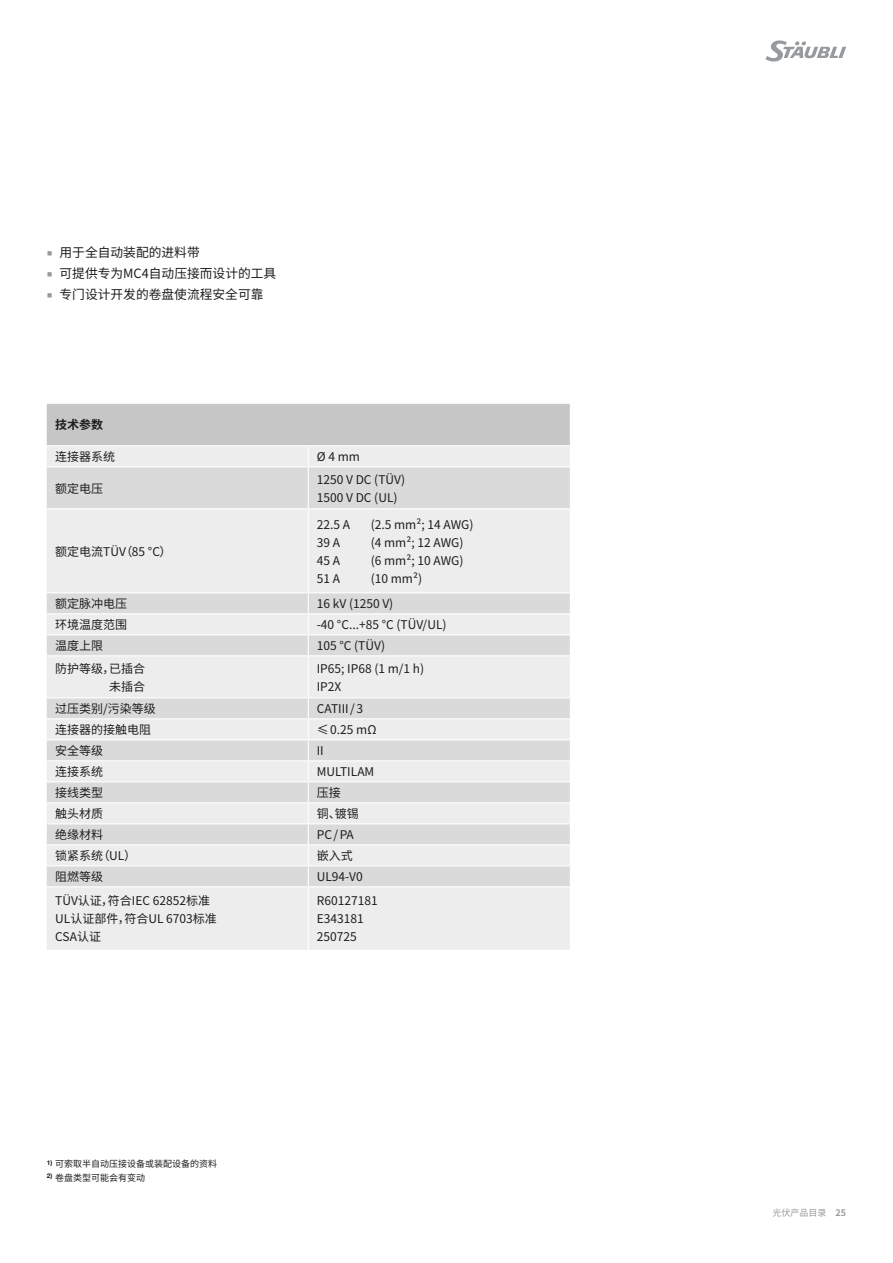
<style>
.page{position:relative;width:893px;height:1263px;background:#fff}
.page>*{position:absolute;margin:0;border:0;box-sizing:border-box;transform-origin:0 0}
.t1{font:12.75px "Noto Sans CJ Ksc";color:#1d1d1b}
.Table_Body_CN{font:12px/18px "Noto Sans CJ Ksc";color:#1d1d1b}
.Table_Header_CN{font:700 12px "Noto Sans CJ Ksc";color:#1d1d1b}
.Fussnote_innen_CN{font:9px "Noto Sans CJ Ksc";color:#1d1d1b}
.t2{font:9px "Noto Sans CJ Ksc";color:#979a9c}
.s1{font-family:"Arial Unicode MS";font-size:9.9px;color:#979a9c}
.s2{font-weight:700}
</style>
<div class="page">
<svg style="left:765px;top:40px;width:81px;height:22px"></svg>
<div style="left:47px;top:888px;width:523px;height:62px;background:#ededed"></div>
<svg style="left:47px;top:467px;width:523px;height:419px;background:#e4e4e4"></svg>
<svg style="left:47px;top:404px;width:523px;height:62px;background:#d2d2d2"></svg>
<hr style="left:308px;top:467px;width:1px;height:41px;background:#fff">
<hr style="left:308px;top:509px;width:1px;height:83px;background:#fff">
<svg style="left:308px;top:593px;width:1px;height:62px"></svg>
<hr style="left:308px;top:656px;width:1px;height:41px;background:#fff">
<svg style="left:308px;top:698px;width:1px;height:188px"></svg>
<hr style="left:308px;top:887px;width:1px;height:63px;background:#fff">
<hr style="left:47px;top:445px;width:261px;height:1px;background:#fff">
<hr style="left:308px;top:445px;width:262px;height:1px;background:#fff">
<hr style="left:47px;top:508px;width:261px;height:1px;background:#fff">
<hr style="left:308px;top:508px;width:262px;height:1px;background:#fff">
<hr style="left:47px;top:592px;width:261px;height:1px;background:#fff">
<hr style="left:308px;top:592px;width:262px;height:1px;background:#fff">
<hr style="left:47px;top:613px;width:261px;height:1px;background:#fff">
<hr style="left:308px;top:613px;width:262px;height:1px;background:#fff">
<hr style="left:47px;top:634px;width:261px;height:1px;background:#fff">
<hr style="left:308px;top:634px;width:262px;height:1px;background:#fff">
<hr style="left:47px;top:655px;width:261px;height:1px;background:#fff">
<hr style="left:308px;top:655px;width:262px;height:1px;background:#fff">
<hr style="left:47px;top:697px;width:261px;height:1px;background:#fff">
<hr style="left:308px;top:697px;width:262px;height:1px;background:#fff">
<hr style="left:47px;top:718px;width:261px;height:1px;background:#fff">
<hr style="left:308px;top:718px;width:262px;height:1px;background:#fff">
<hr style="left:47px;top:739px;width:261px;height:1px;background:#fff">
<hr style="left:308px;top:739px;width:262px;height:1px;background:#fff">
<hr style="left:47px;top:760px;width:261px;height:1px;background:#fff">
<hr style="left:308px;top:760px;width:262px;height:1px;background:#fff">
<hr style="left:47px;top:781px;width:261px;height:1px;background:#fff">
<hr style="left:308px;top:781px;width:262px;height:1px;background:#fff">
<hr style="left:47px;top:802px;width:261px;height:1px;background:#fff">
<hr style="left:308px;top:802px;width:262px;height:1px;background:#fff">
<hr style="left:47px;top:823px;width:261px;height:1px;background:#fff">
<hr style="left:308px;top:823px;width:262px;height:1px;background:#fff">
<hr style="left:47px;top:844px;width:261px;height:1px;background:#fff">
<hr style="left:308px;top:844px;width:262px;height:1px;background:#fff">
<hr style="left:47px;top:865px;width:261px;height:1px;background:#fff">
<hr style="left:308px;top:865px;width:262px;height:1px;background:#fff">
<p class="t1" style="left:47px;top:245px;width:155px"><span class="s1">■</span> 用于全自动装配的进料带</p>
<p class="t1" style="left:47px;top:266px;width:231px"><span class="s1">■</span> 可提供专为MC4自动压接而设计的工具</p>
<p class="t1" style="left:47px;top:287px;width:218px"><span class="s1">■</span> 专门设计开发的卷盘使流程安全可靠</p>
<p class="Table_Header_CN" style="left:55px;top:418px;width:50px">技术参数</p>
<p class="Table_Body_CN" style="left:55px;top:448px;width:62px">连接器系统</p>
<p class="Table_Body_CN" style="left:317px;top:448px;width:45px">Ø4mm</p>
<p class="Table_Body_CN" style="left:55px;top:479px;width:50px">额定电压</p>
<p class="Table_Body_CN" style="left:317px;top:470px;width:90px">1250 V DC (TÜV)</p>
<p class="Table_Body_CN" style="left:317px;top:488px;width:82px">1500 V DC (UL)</p>
<p class="Table_Body_CN" style="left:55px;top:542px;width:118px">额定电流TÜV（85 °C）</p>
<p class="Table_Body_CN" style="left:317px;top:515px;width:35px">22.5 A</p>
<p class="Table_Body_CN" style="left:371px;top:515px;width:104px">(2.5 mm²; 14 AWG)</p>
<p class="Table_Body_CN" style="left:317px;top:533px;width:25px">39 A</p>
<p class="Table_Body_CN" style="left:371px;top:533px;width:94px">(4 mm²; 12 AWG)</p>
<p class="Table_Body_CN" style="left:317px;top:551px;width:25px">45 A</p>
<p class="Table_Body_CN" style="left:371px;top:551px;width:94px">(6 mm²; 10 AWG)</p>
<p class="Table_Body_CN" style="left:317px;top:569px;width:25px">51 A</p>
<p class="Table_Body_CN" style="left:371px;top:569px;width:53px">(10 mm²)</p>
<p class="Table_Body_CN" style="left:55px;top:595px;width:74px">额定脉冲电压</p>
<p class="Table_Body_CN" style="left:317px;top:595px;width:78px">16 kV (1250 V)</p>
<p class="Table_Body_CN" style="left:55px;top:616px;width:74px">环境温度范围</p>
<p class="Table_Body_CN" style="left:317px;top:616px;width:131px">-40 °C...+85 °C (TÜV/UL)</p>
<p class="Table_Body_CN" style="left:55px;top:637px;width:50px">温度上限</p>
<p class="Table_Body_CN" style="left:317px;top:637px;width:70px">105 °C (TÜV)</p>
<p class="Table_Body_CN" style="left:55px;top:659px;width:92px;text-align:right">防护等级，已插合未插合</p>
<p class="Table_Body_CN" style="left:317px;top:659px;width:109px">IP65; IP68 (1 m/1 h)</p>
<p class="Table_Body_CN" style="left:317px;top:677px;width:26px">IP2X</p>
<p class="Table_Body_CN" style="left:55px;top:700px;width:102px">过压类别/污染等级</p>
<p class="Table_Body_CN" style="left:317px;top:700px;width:48px">CATIII/3</p>
<p class="Table_Body_CN" style="left:55px;top:721px;width:98px">连接器的接触电阻</p>
<p class="Table_Body_CN" style="left:317px;top:721px;width:61px">≤0.25 mΩ</p>
<p class="Table_Body_CN" style="left:55px;top:742px;width:50px">安全等级</p>
<p class="Table_Body_CN" style="left:317px;top:742px;width:9px">II</p>
<p class="Table_Body_CN" style="left:55px;top:763px;width:50px">连接系统</p>
<p class="Table_Body_CN" style="left:317px;top:763px;width:59px">MULTILAM</p>
<p class="Table_Body_CN" style="left:55px;top:784px;width:50px">接线类型</p>
<p class="Table_Body_CN" style="left:317px;top:784px;width:25px">压接</p>
<p class="Table_Body_CN" style="left:55px;top:805px;width:50px">触头材质</p>
<p class="Table_Body_CN" style="left:317px;top:805px;width:43px">铜、镀锡</p>
<p class="Table_Body_CN" style="left:55px;top:826px;width:50px">绝缘材料</p>
<p class="Table_Body_CN" style="left:317px;top:826px;width:39px">PC/PA</p>
<p class="Table_Body_CN" style="left:55px;top:847px;width:82px">锁紧系统（UL）</p>
<p class="Table_Body_CN" style="left:317px;top:847px;width:37px">嵌入式</p>
<p class="Table_Body_CN" style="left:55px;top:868px;width:50px">阻燃等级</p>
<p class="Table_Body_CN" style="left:317px;top:868px;width:47px">UL94-V0</p>
<p class="Table_Body_CN" style="left:55px;top:892px;width:163px">TÜV认证，符合IEC 62852标准<br>UL认证部件，符合UL 6703标准</p>
<p class="Table_Body_CN" style="left:55px;top:928px;width:47px">CSA认证</p>
<p class="Table_Body_CN" style="left:317px;top:892px;width:62px">R60127181<br>E343181</p>
<p class="Table_Body_CN" style="left:317px;top:928px;width:41px">250725</p>
<p class="Fussnote_innen_CN" style="left:47px;top:1159px;width:172px"><sup>1)</sup> 可索取半自动压接设备或装配设备的资料</p>
<p class="Fussnote_innen_CN" style="left:47px;top:1172px;width:100px"><sup>2)</sup> 卷盘类型可能会有变动</p>
<p class="t2" style="left:773px;top:1208px;width:75px">光伏产品目录 <span class="s2">25</span></p>
</div>
